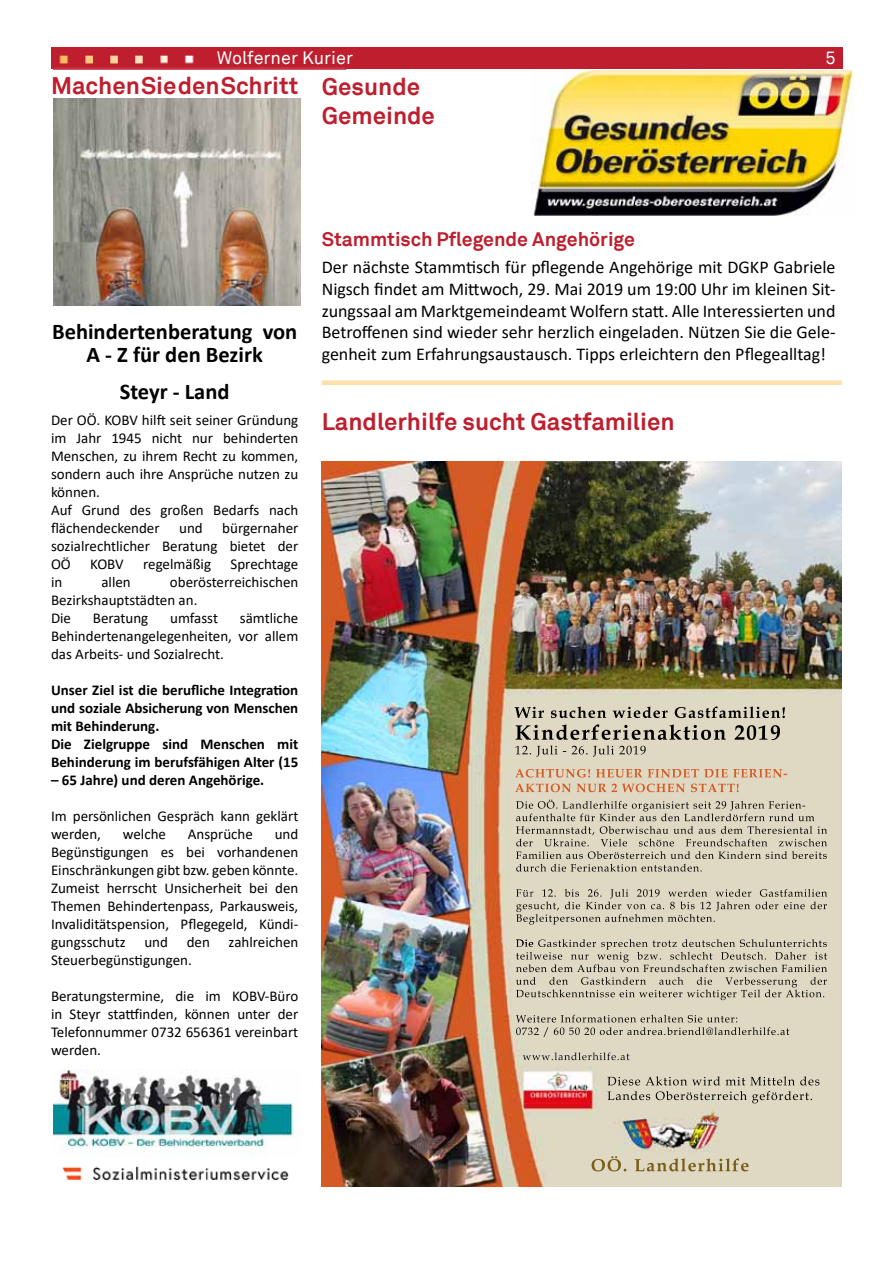
<style>
.page{position:relative;width:893px;height:1263px;background:#fff}
.page>*{position:absolute;margin:0;border:0;box-sizing:border-box;transform-origin:0 0}
.t1{font:700 24px/28.8px "Akkurat OEVP";color:#be1e2d}
.t2{font:700 22.5px/22.5px "Calibri";color:#000;text-align:center}
.t3{font:700 19.5px "Akkurat OEVP";color:#be1e2d}
.t4{font:18px/21.6px "Calibri";color:#000;text-align:justify}
.t5{font:18px "Akkurat OEVP";color:#fff}
.t6{font:15px/18px "Calibri";color:#000;text-align:justify}
.t7{font:700 15px/18px "Calibri";color:#000}
</style>
<div class="page">
<img style="left:53px;top:99px;width:248px;height:206px">
<img style="left:62px;top:1166px;width:227px;height:15px">
<img style="left:53px;top:1069px;width:243px;height:87px">
<img style="left:322px;top:461px;width:520px;height:725px">
<img style="left:337px;top:461px;width:66px;height:725px">
<img style="left:531px;top:70px;width:323px;height:146px">
<div style="left:322px;top:380px;width:520px;height:5px;background:#ffe0aa"></div>
<div style="left:51px;top:48px;width:791px;height:21px;background:#be1e2d"></div>
<img style="left:59px;top:55px;width:135px;height:9px">
<div style="left:53px;top:49px;width:293px;height:21px;border:2px solid #be1e2d"></div>
<p class="t5" style="left:217px;top:47px;width:138px">Wolferner Kurier</p>
<p class="t5" style="left:825px;top:47px;width:12px">5</p>
<h1 class="t1" style="left:51px;top:71px;width:249px">Machen Sie den Schritt</h1>
<h1 class="t1" style="left:322px;top:73px;width:115px">Gesunde<br>Gemeinde</h1>
<h2 class="t2" style="left:52px;top:320px;width:247px">Behindertenberatung von<br>A - Z für den Bezirk</h2>
<h2 class="t2" style="left:120px;top:380px;width:111px">Steyr - Land</h2>
<p class="t6" style="left:51px;top:411px;width:249px;text-align:left">Der OÖ. KOBV hilft seit seiner Gründung im Jahr 1945 nicht nur behinderten<br>Menschen, zu ihrem Recht zu kommen, sondern auch ihre Ansprüche nutzen zu können.<br>Auf Grund des großen Bedarfs nach flächendeckender</p>
<p class="t6" style="left:51px;top:519px;width:249px;text-indent:171px">bürgernaher sozialrechtlicher Beratung bietet der OÖ</p>
<p class="t6" style="left:179px;top:519px;width:25px">und</p>
<p class="t6" style="left:90px;top:555px;width:35px">KOBV</p>
<p class="t6" style="left:143px;top:555px;width:69px">regelmäßig</p>
<p class="t6" style="left:231px;top:555px;width:69px">Sprechtage</p>
<p class="t6" style="left:51px;top:573px;width:13px">in</p>
<p class="t6" style="left:101px;top:573px;width:31px">allen</p>
<p class="t6" style="left:51px;top:573px;width:249px;text-align:left;text-indent:119px">oberösterreichischen<br>Bezirkshauptstädten an.<br>Die</p>
<p class="t6" style="left:93px;top:609px;width:57px">Beratung</p>
<p class="t6" style="left:170px;top:609px;width:49px">umfasst</p>
<p class="t6" style="left:51px;top:609px;width:249px;text-indent:189px">sämtliche Behindertenangelegenheiten, vor allem das Arbeits- und Sozialrecht.</p>
<p class="t7" style="left:51px;top:681px;width:249px">Unser Ziel ist die berufliche Integration und soziale Absicherung von Menschen mit Behinderung.<br>Die Zielgruppe sind Menschen mit Behinderung im berufsfähigen Alter (15</p>
<p class="t7" style="left:51px;top:771px;width:215px">– 65 Jahre) und deren Angehörige.</p>
<p class="t6" style="left:51px;top:807px;width:249px">Im persönlichen Gespräch kann geklärt werden,</p>
<p class="t6" style="left:123px;top:825px;width:45px">welche</p>
<p class="t6" style="left:188px;top:825px;width:67px">Ansprüche</p>
<p class="t6" style="left:51px;top:825px;width:249px;text-indent:224px">und Begünstigungen es bei vorhandenen Einschränkungen gibt bzw. geben könnte.<br>Zumeist herrscht Unsicherheit bei den Themen Behindertenpass, Parkausweis, Invaliditätspension, Pflegegeld, Kündi&shy;gungsschutz und den zahlreichen Steuerbegünstigungen.</p>
<p class="t6" style="left:51px;top:987px;width:249px">Beratungstermine, die im KOBV-Büro in Steyr stattfinden, können unter der Telefonnummer 0732 656361 vereinbart werden.</p>
<h3 class="t3" style="left:322px;top:227px;width:315px">Stammtisch Pflegende Angehörige</h3>
<p class="t4" style="left:322px;top:256px;width:515px">Der nächste Stammtisch für pflegende Angehörige mit DGKP Gabriele Nigsch findet am Mittwoch, 29. Mai 2019 um 19:00 Uhr im kleinen Sit&shy;zungssaal am Marktgemeindeamt Wolfern statt. Alle Interessierten und Betroffenen sind wieder sehr herzlich eingeladen. Nützen Sie die Gele&shy;genheit zum Erfahrungsaustausch. Tipps erleichtern den Pflegealltag!</p>
<h1 class="t1" style="left:322px;top:407px;width:354px">Landlerhilfe sucht Gastfamilien</h1>
</div>
